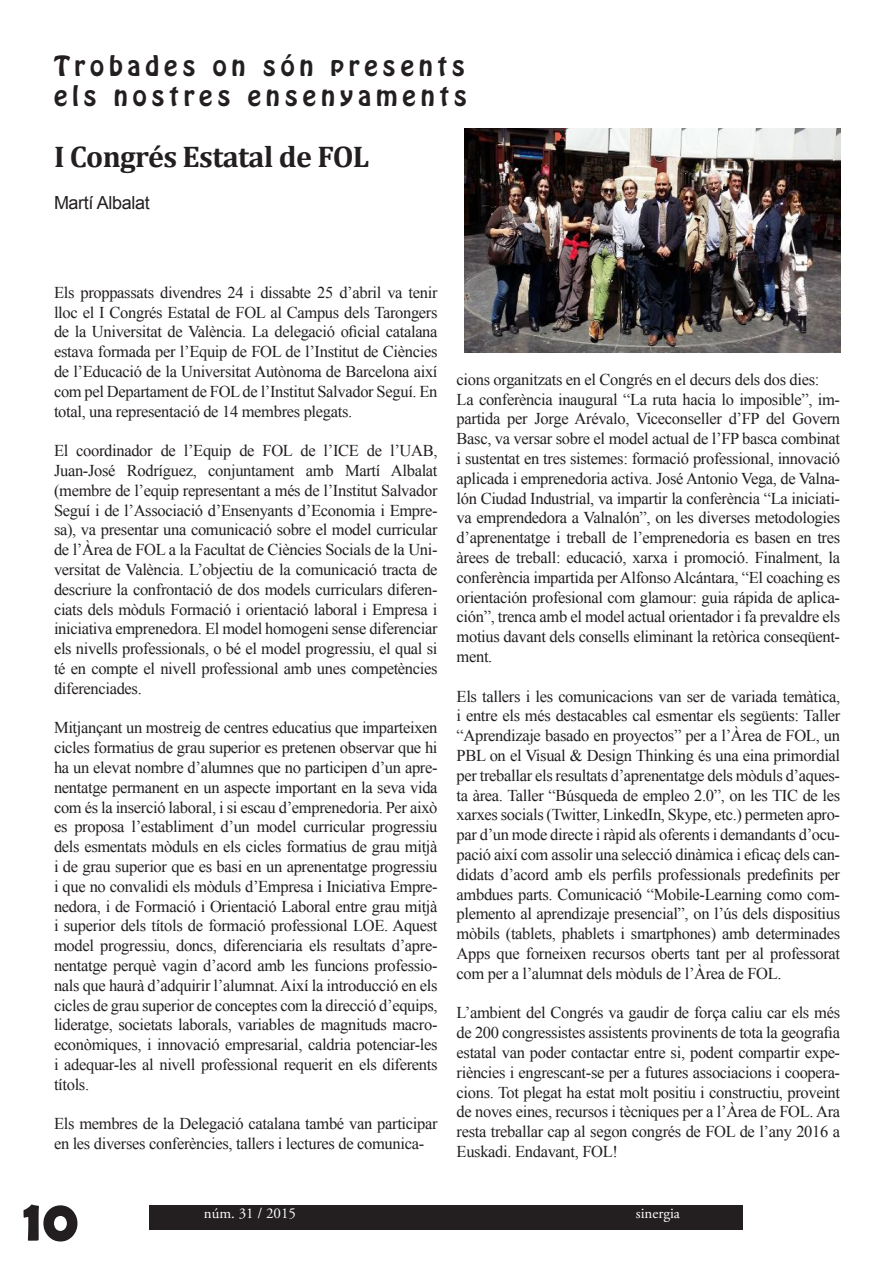
<style>
.page{position:relative;width:893px;height:1263px;background:#fff}
.page>*{position:absolute;margin:0;border:0;box-sizing:border-box;transform-origin:0 0}
.t1{font:700 58.5px "Berlin Sans FB Demi";color:#231f20}
.t2{font:700 30px "Cambria";letter-spacing:-.02em;color:#231f20}
.t3{font:24.45px/30.6px "Hobo Std";letter-spacing:.19em;color:#231f20;scale:1.04 1}
.t4{font:18px "Arial";letter-spacing:-.02em;color:#231f20}
.t5{font:16.5px/19.8px "Times New Roman";letter-spacing:-.02em;color:#231f20;text-align:justify}
.t6{font:15px "Adobe Garamond Pro";color:#fff}
</style>
<div class="page">
<div style="left:150px;top:1205px;width:593px;height:24px;background:#231f20"></div>
<img style="left:465px;top:129px;width:375px;height:224px">
<h3 class="t3" style="left:54px;top:51px;width:399px">Trobades on són presents els nostres ensenyaments</h3>
<h2 class="t2" style="left:54px;top:136px;width:317px">I Congrés Estatal de FOL</h2>
<p class="t4" style="left:54px;top:190px;width:97px">Martí Albalat</p>
<p class="t5" style="left:54px;top:282px;width:385px">Els proppassats divendres 24 i dissabte 25 d’abril va tenir lloc el I Congrés Estatal de FOL al Campus dels Tarongers de la Universitat de València. La delegació oficial catalana estava formada per l’Equip de FOL de l’Institut de Ciències de l’Educació de la Universitat Autònoma de Barcelona així com pel Departament de FOL de l’Institut Salvador Seguí. En total, una representació de 14 membres plegats.</p>
<p class="t5" style="left:54px;top:440px;width:385px">El coordinador de l’Equip de FOL de l’ICE de l’UAB, Juan-José Rodríguez, conjuntament amb Martí Albalat (membre de l’equip representant a més de l’Institut Salvador Seguí i de l’Associació d’Ensenyants d’Economia i Empre&shy;sa), va presentar una comunicació sobre el model curricular de l’Àrea de FOL a la Facultat de Ciències Socials de la Uni&shy;versitat de València. L’objectiu de la comunicació tracta de descriure la confrontació de dos models curriculars diferen&shy;ciats dels mòduls Formació i orientació laboral i Empresa i iniciativa emprenedora. El model homogeni sense diferenciar els nivells professionals, o bé el model progressiu, el qual si té en compte el nivell professional amb unes competències diferenciades.</p>
<p class="t5" style="left:54px;top:717px;width:385px">Mitjançant un mostreig de centres educatius que imparteixen cicles formatius de grau superior es pretenen observar que hi ha un elevat nombre d’alumnes que no participen d’un apre&shy;nentatge permanent en un aspecte important en la seva vida com és la inserció laboral, i si escau d’emprenedoria. Per això es proposa l’establiment d’un model curricular progressiu dels esmentats mòduls en els cicles formatius de grau mitjà i de grau superior que es basi en un aprenentatge progressiu i que no convalidi els mòduls d’Empresa i Iniciativa Empre&shy;nedora, i de Formació i Orientació Laboral entre grau mitjà i superior dels títols de formació professional LOE. Aquest model progressiu, doncs, diferenciaria els resultats d’apre&shy;nentatge perquè vagin d’acord amb les funcions professio&shy;nals que haurà d’adquirir l’alumnat. Així la introducció en els cicles de grau superior de conceptes com la direcció d’equips, lideratge, societats laborals, variables de magnituds macro&shy;econòmiques, i innovació empresarial, caldria potenciar-les i adequar-les al nivell professional requerit en els diferents títols.</p>
<p class="t5" style="left:54px;top:1113px;width:385px">Els membres de la Delegació catalana també van participar en les diverses conferències, tallers i lectures de comunica-</p>
<p class="t5" style="left:457px;top:369px;width:385px;text-align:left">cions organitzats en el Congrés en el decurs dels dos dies:<br>La conferència inaugural “La ruta hacia lo imposible”, im&shy;partida per Jorge Arévalo, Viceconseller d’FP del Govern Basc, va versar sobre el model actual de l’FP basca combinat i sustentat en tres sistemes: formació professional, innovació aplicada i emprenedoria activa. José Antonio Vega, de Valna&shy;lón Ciudad Industrial, va impartir la conferència “La iniciati&shy;va emprendedora a Valnalón”, on les diverses metodologies d’aprenentatge i treball de l’emprenedoria es basen en tres àrees de treball: educació, xarxa i promoció. Finalment, la conferència impartida per Alfonso Alcántara, “El coaching es orientación profesional com glamour: guia rápida de aplica&shy;ción”, trenca amb el model actual orientador i fa prevaldre els motius davant dels consells eliminant la retòrica conseqüent&shy;ment.</p>
<p class="t5" style="left:457px;top:686px;width:385px">Els tallers i les comunicacions van ser de variada temàtica, i entre els més destacables cal esmentar els següents: Taller “Aprendizaje basado en proyectos” per a l’Àrea de FOL, un PBL on el Visual &amp; Design Thinking és una eina primordial per treballar els resultats d’aprenentatge dels mòduls d’aques&shy;ta àrea. Taller “Búsqueda de empleo 2.0”, on les TIC de les xarxes socials (Twitter, LinkedIn, Skype, etc.) permeten apro&shy;par d’un mode directe i ràpid als oferents i demandants d’ocu&shy;pació així com assolir una selecció dinàmica i eficaç dels can&shy;didats d’acord amb els perfils professionals predefinits per ambdues parts. Comunicació “Mobile-Learning como com&shy;plemento al aprendizaje presencial”, on l’ús dels dispositius mòbils (tablets, phablets i smartphones) amb determinades Apps que forneixen recursos oberts tant per al professorat com per a l’alumnat dels mòduls de l’Àrea de FOL.</p>
<p class="t5" style="left:457px;top:1002px;width:385px">L’ambient del Congrés va gaudir de força caliu car els més de 200 congressistes assistents provinents de tota la geografia estatal van poder contactar entre si, podent compartir expe&shy;riències i engrescant-se per a futures associacions i coopera&shy;cions. Tot plegat ha estat molt positiu i constructiu, proveint de noves eines, recursos i tècniques per a l’Àrea de FOL. Ara resta treballar cap al segon congrés de FOL de l’any 2016 a Euskadi. Endavant, FOL!</p>
<h1 class="t1" style="left:23px;top:1186px;width:57px">10</h1>
<p class="t6" style="left:204px;top:1204px;width:94px">núm. 31 / 2015</p>
<p class="t6" style="left:636px;top:1204px;width:46px">sinergia</p>
</div>
